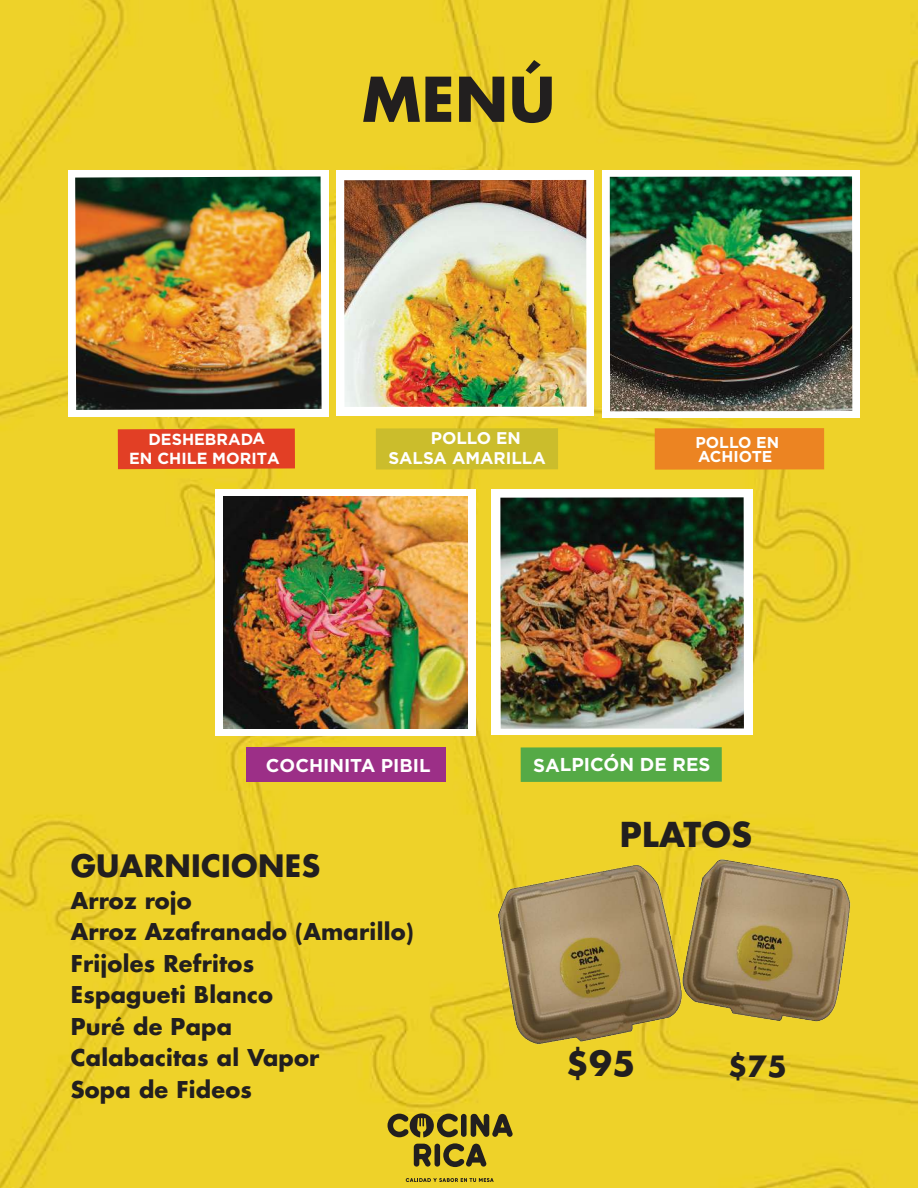
<style>
.page{position:relative;width:918px;height:1188px;background:#fff}
.page>*{position:absolute;margin:0;border:0;box-sizing:border-box;transform-origin:0 0}
.t1{font:700 60px "Futura Std";color:#221f1f}
.t2{font:700 33.45px "Futura Std";letter-spacing:.01em;color:#221f1f}
.t3{font:700 30px "Futura Std";letter-spacing:.01em;color:#221f1f}
.t4{font:700 28.5px "Futura Std";color:#221f1f}
.t5{font:700 22.5px/31.5px "Futura Std";letter-spacing:.01em;color:#221f1f}
.t6{font:700 18.6px "Gotham HTF";color:#fff}
.t7{font:700 16.95px/19.5px "Gotham HTF";color:#fff}
.t8{font:700 16.05px/19.4px "Gotham HTF";letter-spacing:-.005em;color:#fff;text-align:center}
.t9{font:700 15.75px/14.1px "Gotham HTF";color:#fff}
</style>
<div class="page">
<img style="left:0;top:0;width:918px;height:1188px">
<div style="left:461px;top:1114px;width:6px;height:23px;background:#221f1f;border-radius:3px"></div>
<svg style="left:471px;top:1114px;width:42px;height:23px"></svg>
<svg style="left:388px;top:1113px;width:70px;height:24px;background:#847523"></svg>
<svg style="left:414px;top:1144px;width:17px;height:23px"></svg>
<div style="left:435px;top:1144px;width:5px;height:23px;background:#221f1f;border-radius:3px"></div>
<svg style="left:443px;top:1143px;width:44px;height:24px"></svg>
<svg style="left:406px;top:1178px;width:88px;height:4px"></svg>
<div style="left:68px;top:170px;width:260px;height:247px;background:#fff"></div>
<img style="left:75px;top:177px;width:247px;height:233px">
<div style="left:215px;top:489px;width:261px;height:247px;background:#fff"></div>
<img style="left:223px;top:497px;width:244px;height:232px">
<div style="left:336px;top:171px;width:258px;height:245px;background:#fff"></div>
<img style="left:344px;top:180px;width:243px;height:227px">
<div style="left:602px;top:170px;width:258px;height:247px;background:#fff"></div>
<img style="left:610px;top:176px;width:242px;height:235px">
<div style="left:246px;top:747px;width:199px;height:35px;background:#9c2f87"></div>
<div style="left:521px;top:747px;width:201px;height:35px;background:#55aa46"></div>
<div style="left:655px;top:428px;width:169px;height:42px;background:#ec8422"></div>
<div style="left:376px;top:428px;width:182px;height:42px;background:#cbbd2c"></div>
<div style="left:491px;top:490px;width:261px;height:245px;background:#fff"></div>
<img style="left:500px;top:497px;width:244px;height:232px">
<div style="left:118px;top:429px;width:177px;height:40px;background:#e23f25"></div>
<img style="left:470px;top:847px;width:418px;height:205px">
<h1 class="t1" style="left:362px;top:60px;width:195px">MENÚ</h1>
<p class="t8" style="left:129px;top:429px;width:152px">DESHEBRADA<br>EN CHILE MORITA</p>
<p class="t7" style="left:389px;top:429px;width:159px;text-indent:42px">POLLO EN<br>SALSA AMARILLA</p>
<p class="t9" style="left:695px;top:435px;width:85px">POLLO EN<br>ACHIOTE</p>
<p class="t6" style="left:266px;top:755px;width:166px">COCHINITA PIBIL</p>
<p class="t6" style="left:533px;top:754px;width:179px">SALPICÓN DE RES</p>
<h3 class="t3" style="left:71px;top:846px;width:251px">GUARNICIONES</h3>
<p class="t5" style="left:71px;top:884px;width:345px">Arroz rojo<br>Arroz Azafranado (Amarillo)<br>Frijoles Refritos<br>Espagueti Blanco<br>Puré de Papa<br>Calabacitas al Vapor<br>Sopa de Fideos</p>
<h2 class="t2" style="left:620px;top:813px;width:134px">PLATOS</h2>
<h2 class="t2" style="left:566px;top:1042px;width:71px">$95</h2>
<p class="t4" style="left:728px;top:1048px;width:61px">$75</p>
</div>
